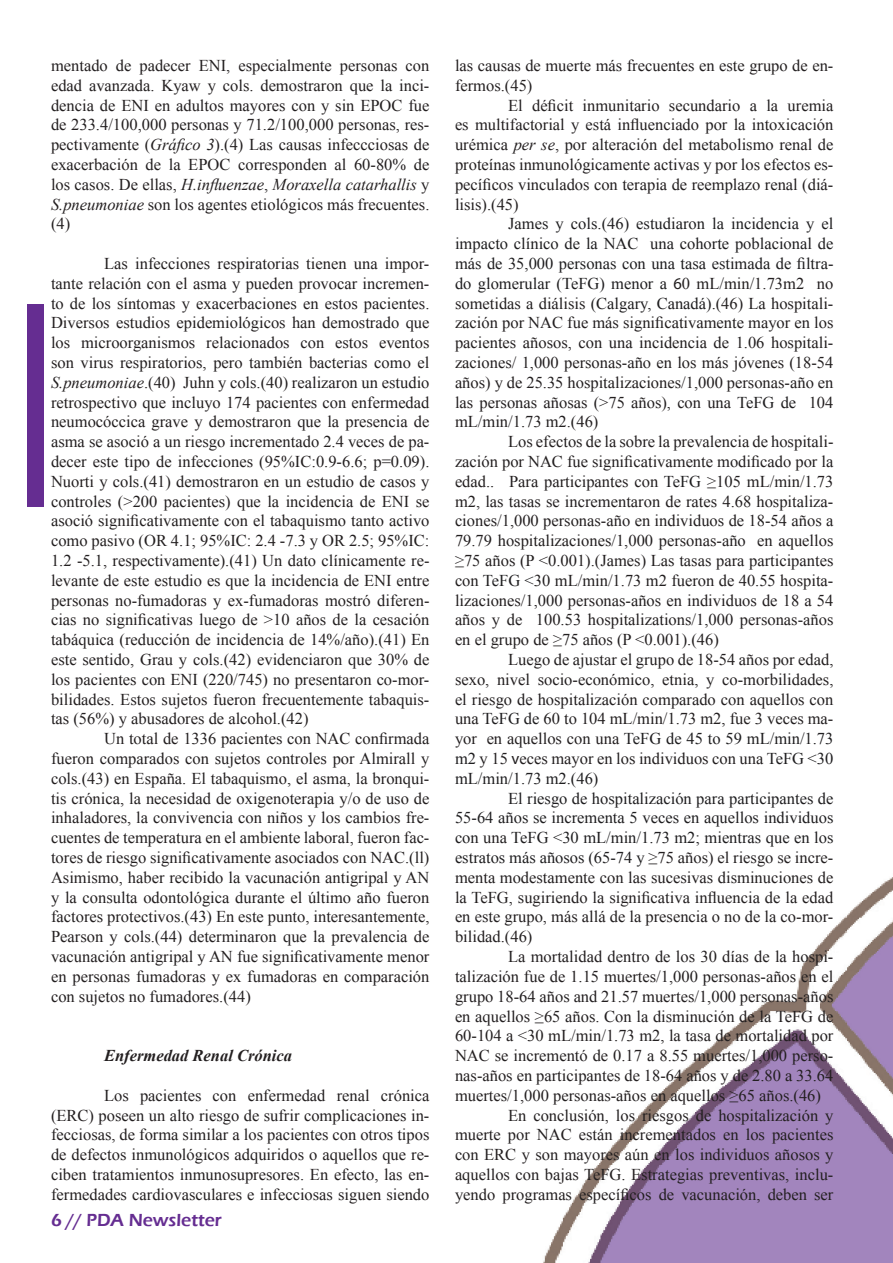
<style>
.page{position:relative;width:893px;height:1263px;background:#fff}
.page>*{position:absolute;margin:0;border:0;box-sizing:border-box;transform-origin:0 0}
.t1{font:600 18px "Eras ITC";color:#652d91}
.t2{font:16.5px/19.8px "Times New Roman";color:#231f20;text-align:justify}
.t3{font:italic 700 16.5px "Times New Roman";color:#231f20}
.s1{font-style:italic}
.s2{color:#1f1e20}
.s3{font-family:"Myriad Pro"}
</style>
<div class="page">
<div style="left:28px;top:304px;width:16px;height:202px;background:#652d91"></div>
<img style="left:543px;top:877px;width:350px;height:386px">
<p class="t2" style="left:51px;top:55px;width:380px">mentado de padecer ENI, especialmente personas con edad avanzada. Kyaw y cols. demostraron que la inci&shy;dencia de ENI en adultos mayores con y sin EPOC fue de 233.4/100,000 personas y 71.2/100,000 personas, res&shy;pectivamente (<span class="s1">Gráfico 3</span>).(4) Las causas infeccciosas de exacerbación de la EPOC corresponden al 60-80% de los casos. De ellas, <span class="s1">H.influenzae</span>, <span class="s1">Moraxella catarhallis</span> y <span class="s1">S.pneumoniae</span> son los agentes etiológicos más frecuentes. (4)</p>
<p class="t2" style="left:51px;top:253px;width:380px;text-indent:53px">Las infecciones respiratorias tienen una impor&shy;tante relación con el asma y pueden provocar incremen&shy;to de los síntomas y exacerbaciones en estos pacientes.<br>Diversos estudios epidemiológicos han demostrado que los microorganismos relacionados con estos eventos son virus respiratorios, pero también bacterias como el <span class="s1">S.pneumoniae</span>.(40) Juhn y cols.(40) realizaron un estudio retrospectivo que incluyo 174 pacientes con enfermedad neumocóccica grave y demostraron que la presencia de asma se asoció a un riesgo incrementado 2.4 veces de pa&shy;decer este tipo de infecciones (95%IC:0.9-6.6; p=0.09).<br>Nuorti y cols.(41) demostraron en un estudio de casos y controles (&gt;200 pacientes) que la incidencia de ENI se asoció significativamente con el tabaquismo tanto activo como pasivo (OR 4.1; 95%IC: 2.4 -7.3 y OR 2.5; 95%IC:<br>1.2 -5.1, respectivamente).(41) Un dato clínicamente re&shy;levante de este estudio es que la incidencia de ENI entre personas no-fumadoras y ex-fumadoras mostró diferen&shy;cias no significativas luego de &gt;10 años de la cesación tabáquica (reducción de incidencia de 14%/año).(41) En este sentido, Grau y cols.(42) evidenciaron que 30% de los pacientes con ENI (220/745) no presentaron co-mor&shy;bilidades. Estos sujetos fueron frecuentemente tabaquis&shy;tas (56%) y abusadores de alcohol.(42)</p>
<p class="t2" style="left:51px;top:728px;width:380px;text-indent:53px">Un total de 1336 pacientes con NAC confirmada fueron comparados con sujetos controles por Almirall y cols.(43) en España. El tabaquismo, el asma, la bronqui&shy;tis crónica, la necesidad de oxigenoterapia y/o de uso de inhaladores, la convivencia con niños y los cambios fre&shy;cuentes de temperatura en el ambiente laboral, fueron fac&shy;tores de riesgo significativamente asociados con NAC.(ll)<br>Asimismo, haber recibido la vacunación antigripal y AN y la consulta odontológica durante el último año fueron factores protectivos.(43) En este punto, interesantemente, Pearson y cols.(44) determinaron que la prevalencia de vacunación antigripal y AN fue significativamente menor en personas fumadoras y ex fumadoras en comparación con sujetos no fumadores.(44)</p>
<p class="t3" style="left:104px;top:1044px;width:189px">Enfermedad Renal Crónica</p>
<p class="t2" style="left:51px;top:1085px;width:380px;text-indent:53px">Los pacientes con enfermedad renal crónica (ERC) poseen un alto riesgo de sufrir complicaciones in&shy;fecciosas, de forma similar a los pacientes con otros tipos de defectos inmunológicos adquiridos o aquellos que re&shy;ciben tratamientos inmunosupresores. En efecto, las en&shy;fermedades cardiovasculares e infecciosas siguen siendo</p>
<p class="t1" style="left:51px;top:1210px;width:172px">6 // PDA Newsletter</p>
<p class="t2" style="left:455px;top:55px;width:380px">las causas de muerte más frecuentes en este grupo de en&shy;fermos.(45)</p>
<p class="t2" style="left:455px;top:95px;width:380px;text-indent:53px">El déficit inmunitario secundario a la uremia es multifactorial y está influenciado por la intoxicación urémica <span class="s1">per se</span>, por alteración del metabolismo renal de proteínas inmunológicamente activas y por los efectos es&shy;pecíficos vinculados con terapia de reemplazo renal (diá&shy;lisis).(45)</p>
<p class="t2" style="left:455px;top:214px;width:380px;text-indent:53px"><span class="s2">James y cols.(46) estudiaron la incidencia y el impacto clínico de la NAC una cohorte poblacional de más de 35,000 personas con una tasa estimada de filtra&shy;do glomerular (TeFG) menor a</span> <span class="s3">6</span>0 mL/min/1.73m2 no sometidas a diálisis <span class="s2">(Calgary, Canadá)</span>.(46) La hospitali&shy;zación por NAC fue más significativamente mayor en los pacientes añosos, con una incidencia de 1.06 hospitali&shy;zaciones/ 1,000 personas-año en los más jóvenes (18-54 años) y de 25.35 hospitalizaciones/1,000 personas-año en las personas añosas (&gt;75 años), con una <span class="s2">TeFG de</span> 104 mL/min/1.73 m2.(46)</p>
<p class="t2" style="left:455px;top:431px;width:380px;text-indent:53px">Los efectos de la sobre la prevalencia de hospitali&shy;zación por NAC fue significativamente modificado por la edad.. Para participantes con <span class="s2">TeFG</span> ≥105 mL/min/1.73 m2, las tasas se incrementaron de rates 4.68 hospitaliza&shy;ciones/1,000 personas-año en individuos de 18-54 años a 79.79 hospitalizaciones/1,000 personas-año en aquellos ≥75 años (P &lt;0.001).(James) Las tasas para participantes con <span class="s2">TeFG &lt;</span>30 mL/min/1.73 m2 fueron de 40.55 hospita&shy;lizaciones/1,000 personas-años en individuos de 18 a 54 años y de 100.53 hospitalizations/1,000 personas-años en el grupo de ≥75 años (P &lt;0.001).(46)</p>
<p class="t2" style="left:455px;top:649px;width:380px;text-indent:53px">Luego de ajustar el grupo de 18-54 años por edad, sexo, nivel socio-económico, etnia, y co-morbilidades, el riesgo de hospitalización comparado con aquellos con una <span class="s2">TeFG de</span> 60 to 104 mL/min/1.73 m2, fue 3 veces ma&shy;yor en aquellos con una <span class="s2">TeFG de 45 to 59 mL/min/1.73 m2</span> y 15 <span class="s3">v</span>eces mayor en los individuos con una <span class="s2">TeFG &lt;30 mL/min/1.73 m2.(46)</span></p>
<p class="t2" style="left:455px;top:788px;width:380px;text-indent:53px"><span class="s2">El riesgo de hospitalización para participantes de 55-64 años se incrementa 5 veces en aquellos individuos con</span> una <span class="s2">TeFG &lt;30 mL/min/1.73 m2; mientras que en los estratos más añosos (65-74 y</span> ≥75 años) el riesgo se incre&shy;menta modestamente con las sucesivas disminuciones de la TeFG, sugiriendo la significativa influencia de la edad en este grupo, más allá de la presencia o no de la co-mor&shy;bilidad.(46)</p>
<p class="t2" style="left:508px;top:946px;width:327px">La mortalidad dentro de los 30 días de la hospi-</p>
<p class="t2" style="left:455px;top:966px;width:380px">talización fue de 1.15 muertes/1,000 personas-años en el</p>
<p class="t2" style="left:455px;top:986px;width:380px">grupo 18-64 años and 21.57 muertes/1,000 personas-años</p>
<p class="t2" style="left:455px;top:1006px;width:380px">en aquellos ≥65 años. Con la disminución de la TeFG de</p>
<p class="t2" style="left:455px;top:1025px;width:380px">60-104 a &lt;30 mL/min/1.73 m2, la tasa de mortalidad por</p>
<p class="t2" style="left:455px;top:1045px;width:380px">NAC se incrementó de 0.17 a 8.55 muertes/1,000 perso-</p>
<p class="t2" style="left:455px;top:1065px;width:380px">nas-años en participantes de 18-64 años y de 2.80 a 33.64</p>
<p class="t2" style="left:455px;top:1085px;width:368px">muertes/1,000 personas-años en aquellos ≥65 años.(46)</p>
<p class="t2" style="left:508px;top:1105px;width:327px">En conclusión, los riesgos de hospitalización y</p>
<p class="t2" style="left:455px;top:1124px;width:380px">muerte por NAC están incrementados en los pacientes</p>
<p class="t2" style="left:455px;top:1144px;width:380px">con ERC y son mayores aún en los individuos añosos y</p>
<p class="t2" style="left:455px;top:1164px;width:380px">aquellos con bajas TeFG. Estrategias preventivas, inclu-</p>
<p class="t2" style="left:455px;top:1184px;width:380px">yendo programas específicos de vacunación, deben ser</p>
</div>
